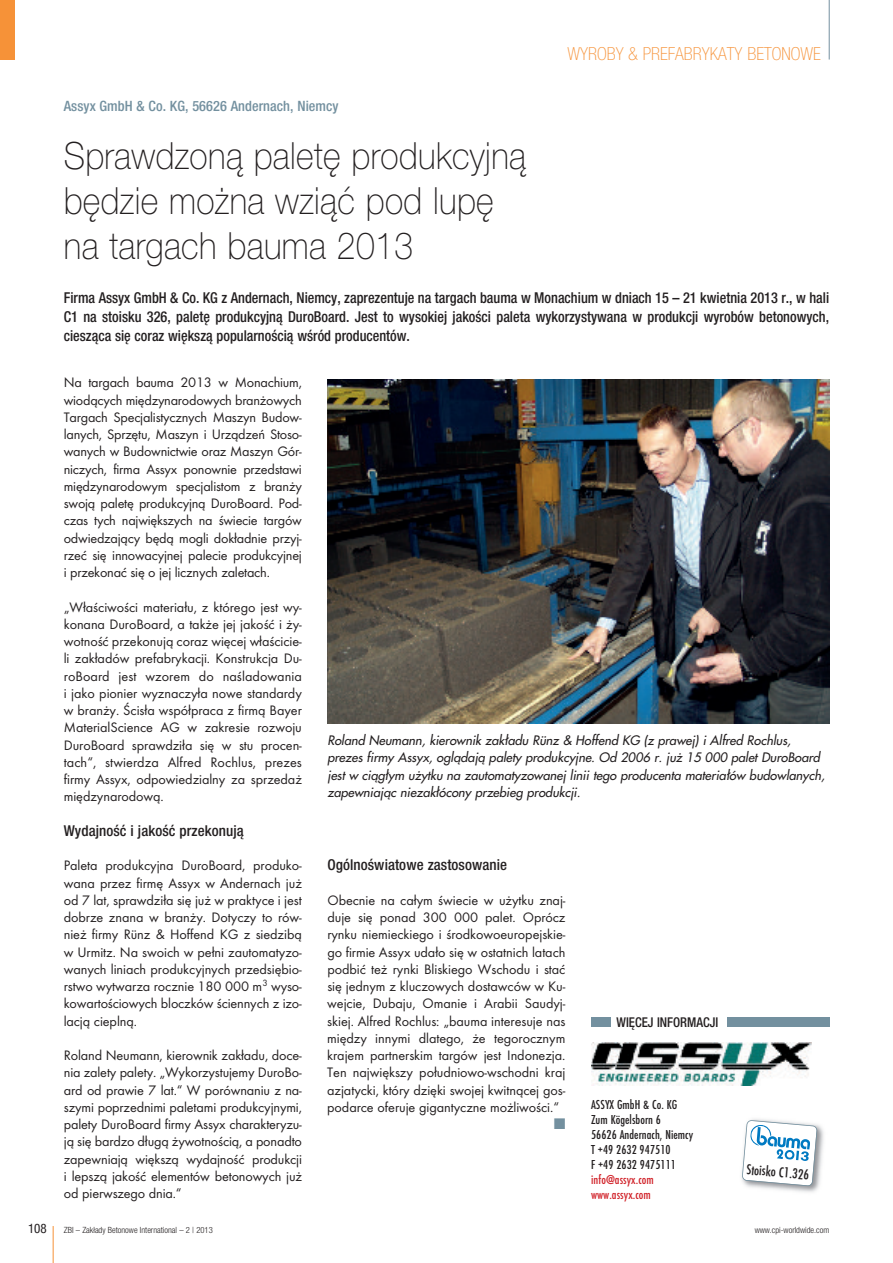
<style>
.page{position:relative;width:893px;height:1263px;background:#fff}
.page>*{position:absolute;margin:0;border:0;box-sizing:border-box;transform-origin:0 0}
.t1{font:100 37.5px/45px "Helvetica Neue";letter-spacing:.01em;color:#231f20;scale:.9 1}
.t2{font:18px "Helvetica Neue Thin Cond";color:#f69238}
.t3{font:15px/18.8px "Helvetica Neue Medium Cond";letter-spacing:.005em;color:#231f20;text-align:justify;scale:.95 1}
.t4{font:15px "Helvetica Neue Medium Cond";letter-spacing:.005em;color:#231f20}
.t5{font:15px "Futura TCE Medium Condensed";color:#231f20}
.t6{font:14.25px/17.2px "Futura TCE";letter-spacing:-.01em;color:#231f20;text-align:justify}
.t7{font:14.25px "Helvetica Neue Medium Cond";letter-spacing:.005em;color:#73909f}
.t8{font:14.25px "Euro Pi Three";color:#73909f}
.t9{font:13.5px/15px "Futura TCE Medium Condensed";letter-spacing:.005em;color:#231f20}
.t10{font:13.5px/15px "Futura TCE Medium Condensed";letter-spacing:.005em;color:#d1232a}
.t11{font:13.5px "Helvetica Neue Medium Cond";color:#231f20;scale:.95 1}
.t12{font:13.05px "Helvetica Neue Condensed";color:#231f20}
.t13{font:italic 12.75px/17.2px "Futura";color:#231f20}
.t14{font:8.55px "Helvetica Neue Light Cond";color:#231f20}
</style>
<div class="page">
<hr style="left:53px;top:1226px;width:1px;height:37px;background:#f69238">
<hr style="left:829px;top:0;width:1px;height:60px;background:#73909f">
<div style="left:0;top:0;width:15px;height:60px;background:#f69238"></div>
<img style="left:592px;top:1042px;width:219px;height:43px">
<img style="left:327px;top:379px;width:502px;height:344px">
<img style="left:741px;top:1119px;width:83px;height:73px">
<svg style="left:742px;top:1120px;width:75px;height:66px"></svg>
<div style="left:727px;top:1017px;width:102px;height:10px;background:#73909f"></div>
<div style="left:591px;top:1017px;width:19px;height:10px;background:#73909f"></div>
<p class="t2" style="left:567px;top:47px;width:255px">WYROBY &amp; PREFABRYKATY BETONOWE</p>
<p class="t7" style="left:64px;top:101px;width:276px">Assyx GmbH &amp; Co. KG, 56626 Andernach, Niemcy</p>
<h1 class="t1" style="left:64px;top:137px;width:515px">Sprawdzoną paletę produkcyjną będzie można wziąć pod lupę na targach bauma 2013</h1>
<p class="t3" style="left:64px;top:290px;width:807px">Firma Assyx GmbH &amp; Co. KG z Andernach, Niemcy, zaprezentuje na targach bauma w Monachium w dniach 15 – 21 kwietnia 2013 r., w hali C1 na stoisku 326, paletę produkcyjną DuroBoard. Jest to wysokiej jakości paleta wykorzystywana w produkcji wyrobów betonowych, ciesząca się coraz większą popularnością wśród producentów.</p>
<p class="t6" style="left:64px;top:376px;width:240px">Na targach bauma 2013 w Monachium, wiodących międzynarodowych branżowych Targach Specjalistycznych Maszyn Budow&shy;lanych, Sprzętu, Maszyn i Urządzeń Stoso&shy;wanych w Budownictwie oraz Maszyn Gór&shy;niczych, firma Assyx ponownie przedstawi międzynarodowym specjalistom z branży swoją paletę produkcyjną DuroBoard. Pod&shy;czas tych największych na świecie targów odwiedzający będą mogli dokładnie przyj&shy;rzeć się innowacyjnej palecie produkcyjnej i przekonać się o jej licznych zaletach.</p>
<p class="t6" style="left:64px;top:600px;width:240px">„Właściwości materiału, z którego jest wy&shy;konana DuroBoard, a także jej jakość i ży&shy;wotność przekonują coraz więcej właścicie&shy;li zakładów prefabrykacji. Konstrukcja Du&shy;roBoard jest wzorem do naśladowania i jako pionier wyznaczyła nowe standardy w branży. Ścisła współpraca z firmą Bayer MaterialScience AG w zakresie rozwoju DuroBoard sprawdziła się w stu procen&shy;tach“, stwierdza Alfred Rochlus, prezes firmy Assyx, odpowiedzialny za sprzedaż międzynarodową.</p>
<p class="t4" style="left:64px;top:825px;width:182px">Wydajność i jakość przekonują</p>
<p class="t6" style="left:64px;top:859px;width:240px">Paleta produkcyjna DuroBoard, produko&shy;wana przez firmę Assyx w Andernach już od 7 lat, sprawdziła się już w praktyce i jest dobrze znana w branży. Dotyczy to rów&shy;nież firmy Rünz &amp; Hoffend KG z siedzibą w Urmitz. Na swoich w pełni zautomatyzo&shy;wanych liniach produkcyjnych przedsiębio&shy;rstwo wytwarza rocznie 180 000 m<sup>3</sup> wyso&shy;kowartościowych bloczków ściennych z izo&shy;lacją cieplną.</p>
<p class="t6" style="left:64px;top:1048px;width:240px">Roland Neumann, kierownik zakładu, doce&shy;nia zalety palety. „Wykorzystujemy DuroBo&shy;ard od prawie 7 lat.“ W porównaniu z na&shy;szymi poprzednimi paletami produkcyjnymi, palety DuroBoard firmy Assyx charakteryzu&shy;ją się bardzo długą żywotnością, a ponadto zapewniają większą wydajność produkcji i lepszą jakość elementów betonowych już od pierwszego dnia.“</p>
<p class="t13" style="left:327px;top:733px;width:499px">Roland Neumann, kierownik zakładu Rünz &amp; Hoffend KG (z prawej) i Alfred Rochlus, prezes firmy Assyx, oglądają palety produkcyjne. Od 2006 r. już 15 000 palet DuroBoard jest w ciągłym użytku na zautomatyzowanej linii tego producenta materiałów budowlanych, zapewniając niezakłócony przebieg produkcji.</p>
<p class="t4" style="left:327px;top:860px;width:181px">Ogólnoświatowe zastosowanie</p>
<p class="t6" style="left:327px;top:893px;width:240px">Obecnie na całym świecie w użytku znaj&shy;duje się ponad 300 000 palet. Oprócz rynku niemieckiego i środkowoeuropejskie&shy;go firmie Assyx udało się w ostatnich latach podbić też rynki Bliskiego Wschodu i stać się jednym z kluczowych dostawców w Ku&shy;wejcie, Dubaju, Omanie i Arabii Saudyj&shy;skiej. Alfred Rochlus: „bauma interesuje nas między innymi dlatego, że tegorocznym krajem partnerskim targów jest Indonezja.<br>Ten największy południowo-wschodni kraj azjatycki, który dzięki swojej kwitnącej gos&shy;podarce oferuje gigantyczne możliwości.“</p>
<p class="t8" style="left:554px;top:1115px;width:13px">M</p>
<p class="t11" style="left:617px;top:1017px;width:109px">WIĘCEJ INFORMACJI</p>
<p class="t9" style="left:591px;top:1098px;width:104px">ASSYX GmbH &amp; Co. KG<br>Zum Kögelsborn 6<br>56626 Andernach, Niemcy<br>T +49 2632 947510<br>F +49 2632 9475111</p>
<p class="t10" style="left:591px;top:1173px;width:64px">info@assyx.com www.assyx.com</p>
<p class="t5" style="left:747px;top:1164px;width:64px;rotate:5deg">Stoisko C1.326</p>
<p class="t12" style="left:28px;top:1223px;width:20px">108</p>
<p class="t14" style="left:64px;top:1226px;width:151px">ZBI – Zakłady Betonowe International – 2 | 2013</p>
<p class="t14" style="left:755px;top:1226px;width:76px">www.cpi-worldwide.com</p>
</div>
